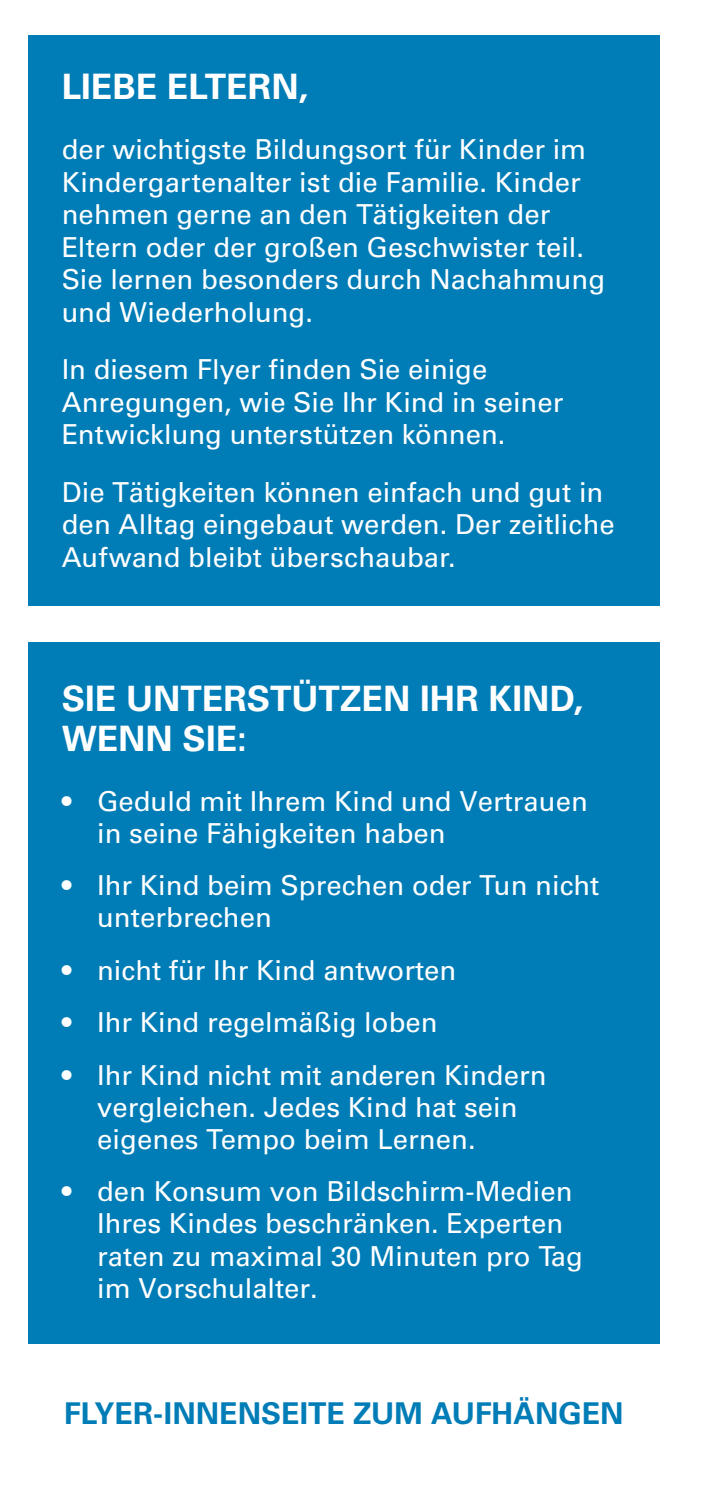
<style>
.page{position:relative;width:709px;height:1489px;background:#fff}
.page>*{position:absolute;margin:0;border:0;box-sizing:border-box;transform-origin:0 0}
.t1{font:700 35px/40px "Univers LT Std";color:#fff}
.t2{font:700 30px "Univers LT Std";color:#007cb6}
.t3{font:27.5px/32.5px "Univers LT Std";color:#fff}
.t4{font:27.5px/32.2px "Univers LT Pro 55 Roman";color:#fff}
.s1{font-family:"Univers LT Std"}
</style>
<div class="page">
<div style="left:28px;top:35px;width:631px;height:570px;background:#007cb6"></div>
<div style="left:28px;top:642px;width:631px;height:701px;background:#007cb6"></div>
<p class="t1" style="left:62px;top:67px;width:248px">LIEBE ELTERN,</p>
<p class="t3" style="left:62px;top:133px;width:545px">der wichtigste Bildungsort für Kinder im Kindergartenalter ist die Familie. Kinder nehmen gerne an den Tätigkeiten der Eltern oder der großen Geschwister teil.<br>Sie lernen besonders durch Nachahmung und Wiederholung.</p>
<p class="t3" style="left:62px;top:353px;width:503px">In diesem Flyer finden Sie einige<br>Anregungen, wie Sie Ihr Kind in seiner<br>Entwicklung unterstützen können.</p>
<p class="t3" style="left:62px;top:476px;width:554px">Die Tätigkeiten können einfach und gut in den Alltag eingebaut werden. Der zeitliche<br>Aufwand bleibt überschaubar.</p>
<p class="t1" style="left:62px;top:679px;width:523px">SIE UNTERSTÜTZEN IHR KIND,<br>WENN SIE:</p>
<p class="t3" style="left:97px;top:785px;width:492px;line-height:31.8px;text-indent:-35px">• Geduld mit Ihrem Kind und Vertrauen in seine Fähigkeiten haben</p>
<p class="t3" style="left:97px;top:870px;width:504px;line-height:31.8px;text-indent:-35px">• Ihr Kind beim Sprechen oder Tun nicht unterbrechen</p>
<p class="t3" style="left:62px;top:954px;width:396px">• nicht für Ihr Kind antworten</p>
<p class="t3" style="left:62px;top:1006px;width:377px">• Ihr Kind regelmäßig loben</p>
<p class="t3" style="left:97px;top:1059px;width:451px;text-indent:-35px">• Ihr Kind nicht mit anderen Kindern vergleichen. Jedes Kind hat sein eigenes Tempo beim Lernen.</p>
<p class="t4" style="left:97px;top:1173px;width:487px;text-indent:-35px"><span class="s1">•</span> den Konsum von Bildschirm-Medien<br>Ihres Kindes beschränken. Experten raten zu maximal 30 Minuten pro Tag im Vorschulalter.</p>
<p class="t2" style="left:64px;top:1395px;width:561px">FLYER-INNENSEITE ZUM AUFHÄNGEN</p>
</div>
